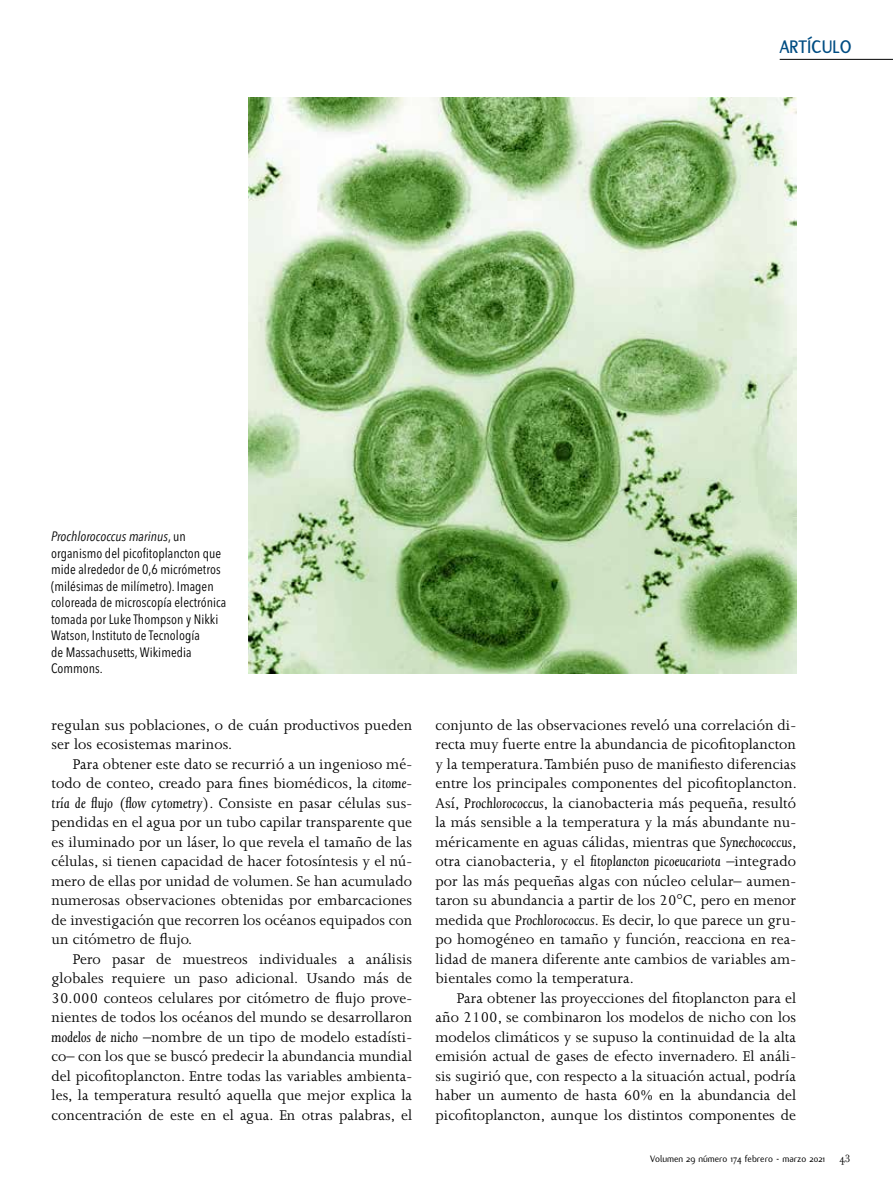
<style>
.page{position:relative;width:893px;height:1191px;background:#fff}
.page>*{position:absolute;margin:0;border:0;box-sizing:border-box;transform-origin:0 0}
.t1{font:700 19.5px "Flux";letter-spacing:.01em;color:#004d83;scale:.95 1}
.t2{font:16.2px/19.5px "Joanna MT Std";letter-spacing:.005em;color:#000;text-align:justify}
.t3{font:condensed 13.5px/16.5px "Avenir Next LT Pro";letter-spacing:.005em;color:#000}
.t4{font:11.25px "Filosofia";color:#000}
.t5{font:10.2px "Flux";color:#000}
.s1{font-style:italic}
</style>
<div class="page">
<hr style="left:780px;top:59px;width:113px;height:1px;background:#000">
<img style="left:248px;top:98px;width:548px;height:575px">
<p class="t1" style="left:780px;top:36px;width:77px">ARTÍCULO</p>
<p class="t3" style="left:51px;top:528px;width:177px"><span class="s1">Prochlorococcus marinus</span>, un organismo del picofitoplancton que mide alrededor de 0,6 micrómetros (milésimas de milímetro). Imagen coloreada de microscopía electrónica tomada por Luke Thompson y Nikki<br>Watson, Instituto de Tecnología<br>de Massachusetts, Wikimedia<br>Commons.</p>
<p class="t2" style="left:52px;top:715px;width:362px">regulan sus poblaciones, o de cuán productivos pueden ser los ecosistemas marinos.</p>
<p class="t2" style="left:52px;top:754px;width:362px;text-indent:21px">Para obtener este dato se recurrió a un ingenioso mé&shy;todo de conteo, creado para fines biomédicos, la <span class="s1">citome&shy;tría de flujo</span> (<span class="s1">flow cytometry</span>). Consiste en pasar células sus&shy;pendidas en el agua por un tubo capilar transparente que es iluminado por un láser, lo que revela el tamaño de las células, si tienen capacidad de hacer fotosíntesis y el nú&shy;mero de ellas por unidad de volumen. Se han acumulado numerosas observaciones obtenidas por embarcaciones de investigación que recorren los océanos equipados con un citómetro de flujo.</p>
<p class="t2" style="left:52px;top:949px;width:362px;text-indent:21px">Pero pasar de muestreos individuales a análisis globales requiere un paso adicional. Usando más de 30.000 conteos celulares por citómetro de flujo prove&shy;nientes de todos los océanos del mundo se desarrollaron <span class="s1">modelos de nicho</span> –nombre de un tipo de modelo estadísti&shy;co– con los que se buscó predecir la abundancia mundial del picofitoplancton. Entre todas las variables ambienta&shy;les, la temperatura resultó aquella que mejor explica la concentración de este en el agua. En otras palabras, el</p>
<p class="t2" style="left:435px;top:715px;width:363px">conjunto de las observaciones reveló una correlación di&shy;recta muy fuerte entre la abundancia de picofitoplancton y la temperatura. También puso de manifiesto diferencias entre los principales componentes del picofitoplancton.<br>Así, <span class="s1">Prochlorococcus</span>, la cianobacteria más pequeña, resultó la más sensible a la temperatura y la más abundante nu&shy;méricamente en aguas cálidas, mientras que <span class="s1">Synechococcus</span>, otra cianobacteria, y el <span class="s1">fitoplancton picoeucariota</span> –integrado por las más pequeñas algas con núcleo celular– aumen&shy;taron su abundancia a partir de los 20°C, pero en menor medida que <span class="s1">Prochlorococcus</span>. Es decir, lo que parece un gru&shy;po homogéneo en tamaño y función, reacciona en rea&shy;lidad de manera diferente ante cambios de variables am&shy;bientales como la temperatura.</p>
<p class="t2" style="left:435px;top:988px;width:362px;text-indent:21px">Para obtener las proyecciones del fitoplancton para el año 2100, se combinaron los modelos de nicho con los modelos climáticos y se supuso la continuidad de la alta emisión actual de gases de efecto invernadero. El análi&shy;sis sugirió que, con respecto a la situación actual, podría haber un aumento de hasta 60% en la abundancia del picofitoplancton, aunque los distintos componentes de</p>
<p class="t5" style="left:650px;top:1153px;width:177px">Volumen 29 número 174 febrero - marzo 2021</p>
<p class="t4" style="left:839px;top:1152px;width:13px">43</p>
</div>
